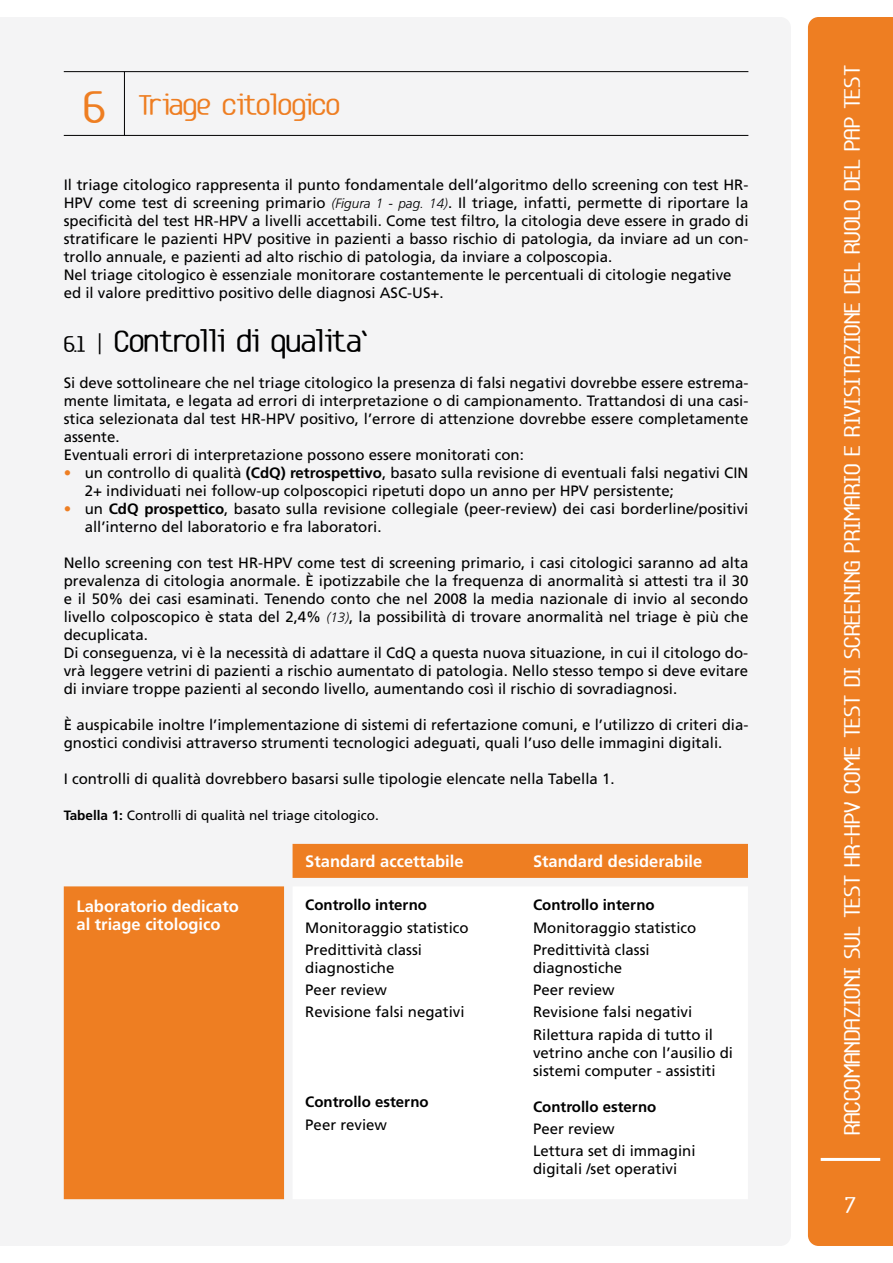
<style>
.page{position:relative;width:893px;height:1263px;background:#fff}
.page>*{position:absolute;margin:0;border:0;box-sizing:border-box;transform-origin:0 0}
.t1{font:24px "Base 5";color:#000}
.t2{font:22.5px "Base 5";color:#ee7e22}
.t3{font:18px "Base 5";letter-spacing:.01em;color:#fff}
.t4{font:700 16.5px/18px "Frutiger";color:#fff}
.t5{font:15px/18px "Frutiger";color:#000}
.t6{font:700 15px "Frutiger";color:#000}
.t7{font:13.5px "Frutiger";color:#000}
.s1{font-size:36px}
.s2{font-weight:300;font-style:italic;font-size:13.5px}
.s3{font-size:18px}
.s4{font-family:"Frutiger";font-weight:300;font-size:21px}
.s5{color:#ee7e22}
.s6{font-weight:700}
</style>
<div class="page">
<div style="left:808px;top:17px;width:85px;height:1229px;background:#ee7e22"></div>
<hr style="left:821px;top:1158px;width:59px;height:3px;background:#fff">
<div style="left:0;top:17px;width:791px;height:1229px;background:#f4f4f5"></div>
<hr style="left:64px;top:71px;width:684px;height:1px;background:#000">
<hr style="left:64px;top:135px;width:684px;height:1px;background:#000">
<hr style="left:124px;top:72px;width:1px;height:63px;background:#000">
<svg style="left:64px;top:844px;width:684px;height:355px;fill:#ee7e22"></svg>
<svg style="left:293px;top:886px;width:455px;height:313px"></svg>
<h2 class="t2" style="left:83px;top:91px;width:258px"><span class="s1">6</span> Triage citologico</h2>
<p class="t5" style="left:64px;top:176px;width:686px">Il triage citologico rappresenta il punto fondamentale dell’algoritmo dello screening con test HR-HPV come test di screening primario <span class="s2">(Figura 1 - pag. 14)</span>. Il triage, infatti, permette di riportare la specificità del test HR-HPV a livelli accettabili. Come test filtro, la citologia deve essere in grado di stratificare le pazienti HPV positive in pazienti a basso rischio di patologia, da inviare ad un con&shy;trollo annuale, e pazienti ad alto rischio di patologia, da inviare a colposcopia.<br>Nel triage citologico è essenziale monitorare costantemente le percentuali di citologie negative ed il valore predittivo positivo delle diagnosi ASC-US+.</p>
<h1 class="t1" style="left:64px;top:326px;width:305px"><span class="s3">6.1</span> <span class="s4">|</span> Controlli di qualita`</h1>
<p class="t5" style="left:64px;top:374px;width:686px">Si deve sottolineare che nel triage citologico la presenza di falsi negativi dovrebbe essere estrema&shy;mente limitata, e legata ad errori di interpretazione o di campionamento. Trattandosi di una casi&shy;stica selezionata dal test HR-HPV positivo, l’errore di attenzione dovrebbe essere completamente assente.<br>Eventuali errori di interpretazione possono essere monitorati con:</p>
<p class="t5" style="left:85px;top:464px;width:665px;text-indent:-21px"><span class="s5">•</span> un controllo di qualità <span class="s6">(CdQ) retrospettivo</span>, basato sulla revisione di eventuali falsi negativi CIN<br>2+ individuati nei follow-up colposcopici ripetuti dopo un anno per HPV persistente;</p>
<p class="t5" style="left:85px;top:500px;width:665px;text-indent:-21px"><span class="s5">•</span> un <span class="s6">CdQ prospettico</span>, basato sulla revisione collegiale (peer-review) dei casi borderline/positivi all’interno del laboratorio e fra laboratori.</p>
<p class="t5" style="left:64px;top:554px;width:686px">Nello screening con test HR-HPV come test di screening primario, i casi citologici saranno ad alta prevalenza di citologia anormale. È ipotizzabile che la frequenza di anormalità si attesti tra il 30 e il 50% dei casi esaminati. Tenendo conto che nel 2008 la media nazionale di invio al secondo livello colposcopico è stata del 2,4% <span class="s2">(13)</span>, la possibilità di trovare anormalità nel triage è più che decuplicata.<br>Di conseguenza, vi è la necessità di adattare il CdQ a questa nuova situazione, in cui il citologo do&shy;vrà leggere vetrini di pazienti a rischio aumentato di patologia. Nello stesso tempo si deve evitare di inviare troppe pazienti al secondo livello, aumentando così il rischio di sovradiagnosi.</p>
<p class="t5" style="left:64px;top:716px;width:686px">È auspicabile inoltre l’implementazione di sistemi di refertazione comuni, e l’utilizzo di criteri dia&shy;gnostici condivisi attraverso strumenti tecnologici adeguati, quali l’uso delle immagini digitali.</p>
<p class="t5" style="left:64px;top:770px;width:552px">I controlli di qualità dovrebbero basarsi sulle tipologie elencate nella Tabella 1.</p>
<p class="t7" style="left:64px;top:807px;width:317px"><span class="s6">Tabella 1:</span> Controlli di qualità nel triage citologico.</p>
<p class="t4" style="left:305px;top:852px;width:160px">Standard accettabile</p>
<p class="t4" style="left:533px;top:852px;width:171px">Standard desiderabile</p>
<p class="t4" style="left:77px;top:897px;width:164px">Laboratorio dedicato al triage citologico</p>
<p class="t6" style="left:305px;top:896px;width:123px">Controllo interno</p>
<p class="t6" style="left:533px;top:896px;width:123px">Controllo interno</p>
<p class="t5" style="left:533px;top:916px;width:165px;line-height:22.2px">Monitoraggio statistico<br>Predittività classi</p>
<p class="t5" style="left:533px;top:957px;width:182px;line-height:22.2px">diagnostiche<br>Peer review<br>Revisione falsi negativi<br>Rilettura rapida di tutto il</p>
<p class="t5" style="left:533px;top:1043px;width:202px">vetrino anche con l’ausilio di sistemi computer - assistiti</p>
<p class="t6" style="left:533px;top:1097px;width:125px">Controllo esterno</p>
<p class="t5" style="left:533px;top:1118px;width:164px;line-height:22.2px">Peer review<br>Lettura set di immagini</p>
<p class="t5" style="left:533px;top:1160px;width:146px">digitali /set operativi</p>
<p class="t5" style="left:305px;top:916px;width:165px;line-height:22.2px">Monitoraggio statistico<br>Predittività classi</p>
<p class="t5" style="left:305px;top:957px;width:161px;line-height:22.2px">diagnostiche<br>Peer review<br>Revisione falsi negativi</p>
<p class="t6" style="left:305px;top:1093px;width:125px">Controllo esterno</p>
<p class="t5" style="left:305px;top:1115px;width:83px">Peer review</p>
<p class="t3" style="left:841px;top:109px;width:45px;rotate:-90deg">test</p>
<p class="t3" style="left:841px;top:1135px;width:1018px;rotate:-90deg">Raccomandazioni sul test HR-HPV come test di screening primario e rivisitazione del ruolo del Pap</p>
<p class="t3" style="left:845px;top:1194px;width:13px">7</p>
</div>
